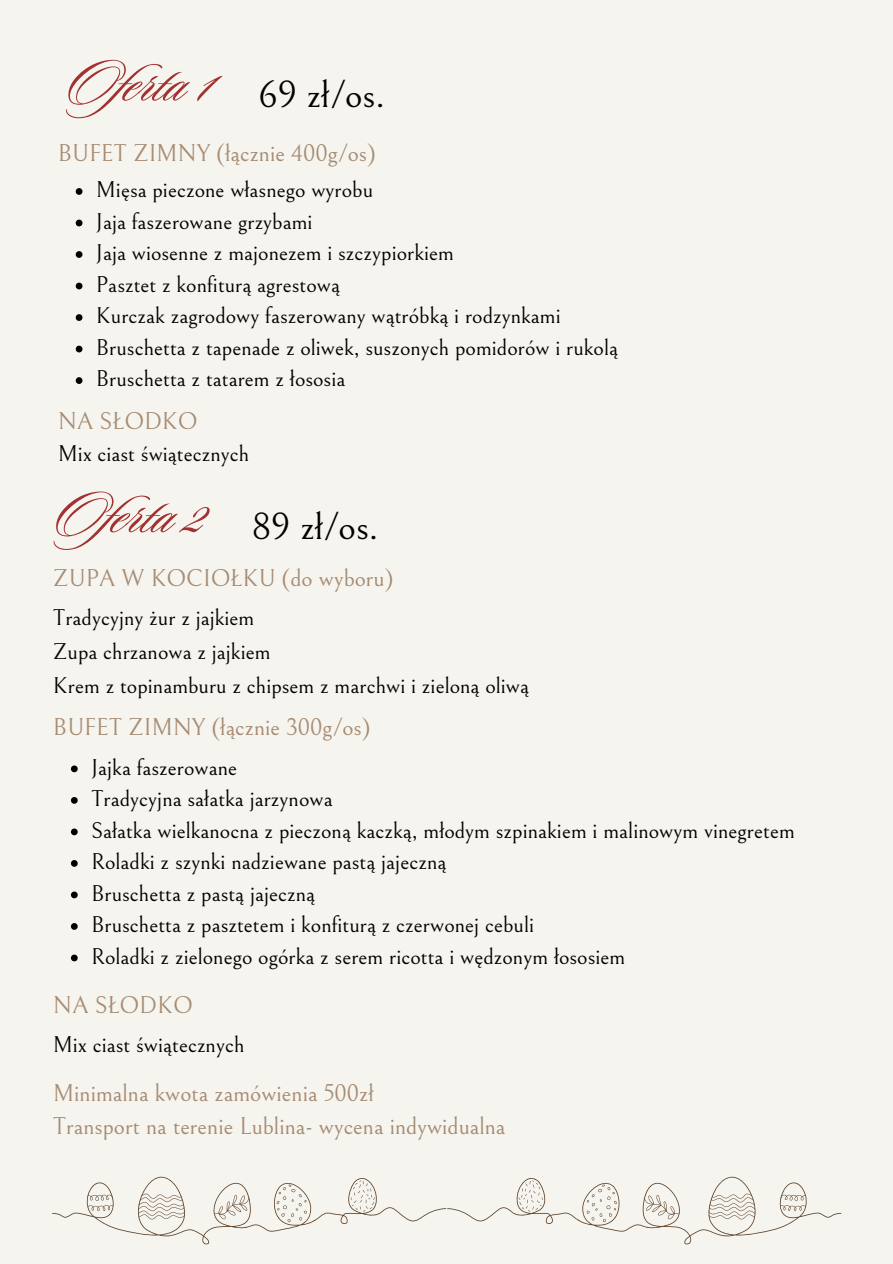
<style>
.page{position:relative;width:893px;height:1264px;background:#fff}
.page>*{position:absolute;margin:0;border:0;box-sizing:border-box;transform-origin:0 0}
.t1{font:63px "Sloop Script Pro";color:#a23131}
.t2{font:37.5px "Bellefair";color:#000}
.t3{font:24px "Bellefair";color:#a68b72}
.t4{font:22.5px "Bellefair";color:#000}
</style>
<div class="page">
<div style="left:0;top:0;width:892px;height:1263px;background:#f6f4ee"></div>
<svg style="left:71px;top:765px;width:7px;height:7px"></svg>
<svg style="left:71px;top:797px;width:7px;height:6px"></svg>
<svg style="left:71px;top:828px;width:7px;height:7px"></svg>
<svg style="left:71px;top:860px;width:7px;height:6px"></svg>
<svg style="left:71px;top:891px;width:7px;height:7px"></svg>
<svg style="left:71px;top:923px;width:7px;height:6px"></svg>
<svg style="left:71px;top:954px;width:7px;height:7px"></svg>
<svg style="left:52px;top:1176px;width:789px;height:68px"></svg>
<svg style="left:76px;top:188px;width:6px;height:7px"></svg>
<svg style="left:76px;top:220px;width:6px;height:6px"></svg>
<svg style="left:76px;top:251px;width:6px;height:7px"></svg>
<svg style="left:76px;top:283px;width:6px;height:6px"></svg>
<svg style="left:76px;top:314px;width:6px;height:7px"></svg>
<svg style="left:76px;top:346px;width:6px;height:6px"></svg>
<svg style="left:76px;top:377px;width:6px;height:7px"></svg>
<p class="t1" style="left:65px;top:50px;width:150px">Oferta 1</p>
<p class="t2" style="left:258px;top:75px;width:128px">69 zł/os.</p>
<p class="t3" style="left:58px;top:140px;width:320px">BUFET ZIMNY (łącznie 400g/os)</p>
<p class="t4" style="left:96px;top:177px;width:279px">Mięsa pieczone własnego wyrobu</p>
<p class="t4" style="left:96px;top:209px;width:218px">Jaja faszerowane grzybami</p>
<p class="t4" style="left:96px;top:240px;width:359px">Jaja wiosenne z majonezem i szczypiorkiem</p>
<h3 class="t4" style="left:96px;top:272px;width:245px">Pasztet z konfiturą agrestową</h3>
<p class="t4" style="left:96px;top:303px;width:466px">Kurczak zagrodowy faszerowany wątróbką i rodzynkami</p>
<p class="t4" style="left:96px;top:335px;width:523px">Bruschetta z tapenade z oliwek, suszonych pomidorów i rukolą</p>
<p class="t4" style="left:96px;top:366px;width:251px">Bruschetta z tatarem z łososia</p>
<p class="t3" style="left:58px;top:408px;width:141px">NA SŁODKO</p>
<p class="t4" style="left:58px;top:442px;width:193px">Mix ciast świątecznych</p>
<h1 class="t1" style="left:53px;top:481px;width:156px">Oferta 2</h1>
<p class="t2" style="left:252px;top:506px;width:128px">89 zł/os.</p>
<p class="t3" style="left:53px;top:565px;width:342px">ZUPA W KOCIOŁKU (do wyboru)</p>
<p class="t4" style="left:53px;top:605px;width:203px">Tradycyjny żur z jajkiem</p>
<h2 class="t4" style="left:53px;top:639px;width:219px">Zupa chrzanowa z jajkiem</h2>
<p class="t4" style="left:53px;top:673px;width:477px">Krem z topinamburu z chipsem z marchwi i zieloną oliwą</p>
<p class="t3" style="left:53px;top:714px;width:319px">BUFET ZIMNY (łącznie 300g/os)</p>
<h1 class="t4" style="left:91px;top:755px;width:147px">Jajka faszerowane</h1>
<h2 class="t4" style="left:91px;top:786px;width:243px">Tradycyjna sałatka jarzynowa</h2>
<p class="t4" style="left:91px;top:818px;width:705px">Sałatka wielkanocna z pieczoną kaczką, młodym szpinakiem i malinowym vinegretem</p>
<p class="t4" style="left:91px;top:849px;width:357px">Roladki z szynki nadziewane pastą jajeczną</p>
<p class="t4" style="left:91px;top:881px;width:225px">Bruschetta z pastą jajeczną</p>
<p class="t4" style="left:91px;top:912px;width:444px">Bruschetta z pasztetem i konfiturą z czerwonej cebuli</p>
<p class="t4" style="left:91px;top:944px;width:535px">Roladki z zielonego ogórka z serem ricotta i wędzonym łososiem</p>
<p class="t3" style="left:53px;top:991px;width:141px">NA SŁODKO</p>
<h3 class="t4" style="left:53px;top:1032px;width:193px">Mix ciast świątecznych</h3>
<p class="t3" style="left:53px;top:1080px;width:322px">Minimalna kwota zamówienia 500zł</p>
<p class="t3" style="left:53px;top:1112px;width:454px">Transport na terenie Lublina- wycena indywidualna</p>
</div>
